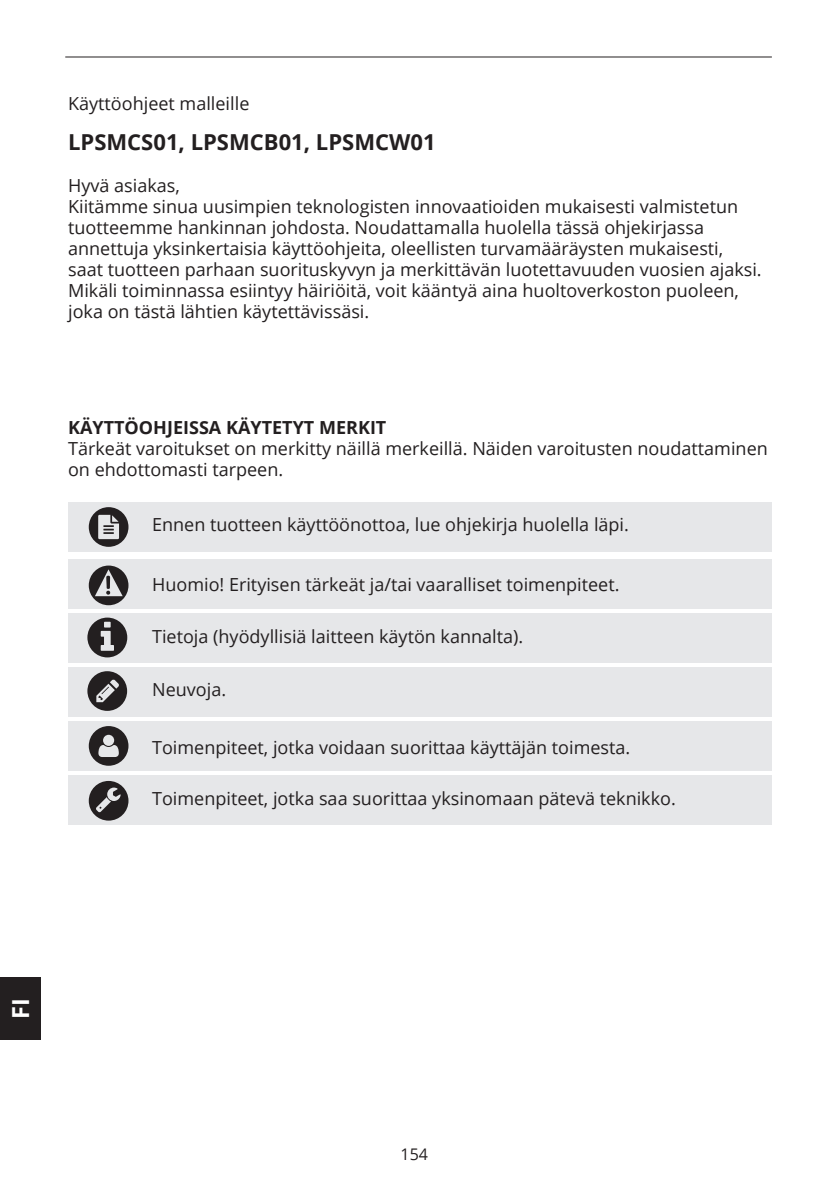
<style>
.page{position:relative;width:840px;height:1191px;background:#fff}
.page>*{position:absolute;margin:0;border:0;box-sizing:border-box;transform-origin:0 0}
.t1{font:700 23.4px "Open Sans";color:#fff}
.t2{font:700 22px "Open Sans";color:#231f20}
.t3{font:18px/21px "Open Sans";color:#231f20}
.t4{font:700 18px "Open Sans";color:#231f20}
.t5{font:16px "Open Sans";color:#231f20}
</style>
<div class="page">
<hr style="left:65px;top:56px;width:706px;height:1px;background:#231f20">
<div style="left:0;top:977px;width:41px;height:62px;background:#231f20"></div>
<div style="left:68px;top:502px;width:703px;height:50px;background:#e6e7e9"></div>
<div style="left:68px;top:559px;width:703px;height:50px;background:#e6e7e9"></div>
<div style="left:68px;top:613px;width:703px;height:50px;background:#e6e7e9"></div>
<div style="left:68px;top:667px;width:703px;height:50px;background:#e6e7e9"></div>
<div style="left:68px;top:721px;width:703px;height:50px;background:#e6e7e9"></div>
<div style="left:68px;top:775px;width:703px;height:50px;background:#e6e7e9"></div>
<svg style="left:89px;top:726px;width:39px;height:39px"></svg>
<svg style="left:87px;top:617px;width:40px;height:40px"></svg>
<svg style="left:87px;top:671px;width:40px;height:40px"></svg>
<svg style="left:89px;top:507px;width:39px;height:40px"></svg>
<svg style="left:89px;top:781px;width:39px;height:39px"></svg>
<svg style="left:89px;top:565px;width:39px;height:40px"></svg>
<p class="t3" style="left:68px;top:93px;width:183px">Käyttöohjeet malleille</p>
<p class="t2" style="left:68px;top:127px;width:369px">LPSMCS01, LPSMCB01, LPSMCW01</p>
<p class="t3" style="left:68px;top:175px;width:694px">Hyvä asiakas,<br>Kiitämme sinua uusimpien teknologisten innovaatioiden mukaisesti valmistetun tuotteemme hankinnan johdosta. Noudattamalla huolella tässä ohjekirjassa annettuja yksinkertaisia käyttöohjeita, oleellisten turvamääräysten mukaisesti, saat tuotteen parhaan suorituskyvyn ja merkittävän luotettavuuden vuosien ajaksi.<br>Mikäli toiminnassa esiintyy häiriöitä, voit kääntyä aina huoltoverkoston puoleen, joka on tästä lähtien käytettävissäsi.</p>
<p class="t4" style="left:68px;top:415px;width:319px">KÄYTTÖOHJEISSA KÄYTETYT MERKIT</p>
<p class="t3" style="left:68px;top:437px;width:700px">Tärkeät varoitukset on merkitty näillä merkeillä. Näiden varoitusten noudattaminen on ehdottomasti tarpeen.</p>
<p class="t3" style="left:152px;top:514px;width:478px">Ennen tuotteen käyttöönottoa, lue ohjekirja huolella läpi.</p>
<p class="t3" style="left:152px;top:574px;width:468px">Huomio! Erityisen tärkeät ja/tai vaaralliset toimenpiteet.</p>
<p class="t3" style="left:152px;top:625px;width:372px">Tietoja (hyödyllisiä laitteen käytön kannalta).</p>
<p class="t3" style="left:152px;top:678px;width:75px">Neuvoja.</p>
<p class="t3" style="left:152px;top:736px;width:479px">Toimenpiteet, jotka voidaan suorittaa käyttäjän toimesta.</p>
<p class="t3" style="left:152px;top:788px;width:525px">Toimenpiteet, jotka saa suorittaa yksinomaan pätevä teknikko.</p>
<p class="t1" style="left:4px;top:1018px;width:22px;rotate:-90deg">FI</p>
<p class="t5" style="left:400px;top:1143px;width:29px">154</p>
</div>
